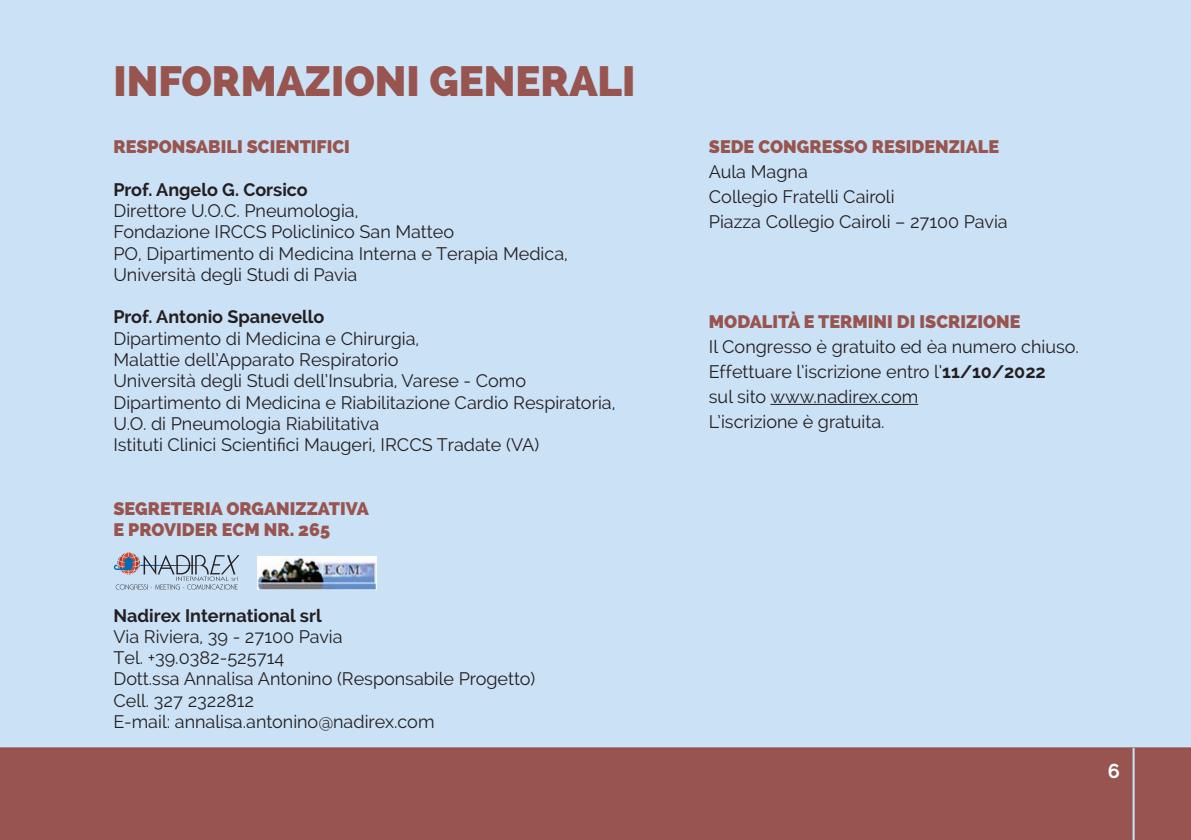
<style>
.page{position:relative;width:1191px;height:840px;background:#fff}
.page>*{position:absolute;margin:0;border:0;box-sizing:border-box;transform-origin:0 0}
.t1{font:800 42px "Raleway";color:#98544e}
.t2{font:700 20px "Raleway";color:#fff}
.t3{font:18px/21.2px "Raleway";color:#231f20}
.t4{font:800 18px/21.2px "Raleway";color:#98544e}
.t5{font:700 18px "Raleway";color:#231f20}
.s1{font-weight:700}
</style>
<div class="page">
<img style="left:0;top:0;width:1191px;height:839px">
<hr style="left:770px;top:404px;width:148px;height:1px;background:#231f20">
<svg style="left:114px;top:552px;width:126px;height:37px;background:#aebdce"></svg>
<img style="left:257px;top:555px;width:119px;height:34px">
<hr style="left:1132px;top:747px;width:2px;height:92px;background:#c3e9fb">
<h1 class="t1" style="left:113px;top:57px;width:523px">INFORMAZIONI GENERALI</h1>
<p class="t4" style="left:113px;top:136px;width:238px">RESPONSABILI SCIENTIFICI</p>
<p class="t5" style="left:113px;top:182px;width:196px">Prof. Angelo G. Corsico</p>
<p class="t3" style="left:113px;top:202px;width:456px">Direttore U.O.C. Pneumologia,<br>Fondazione IRCCS Policlinico San Matteo<br>PO, Dipartimento di Medicina Interna e Terapia Medica, Università degli Studi di Pavia</p>
<p class="t5" style="left:113px;top:310px;width:213px">Prof. Antonio Spanevello</p>
<p class="t3" style="left:113px;top:329px;width:503px">Dipartimento di Medicina e Chirurgia,<br>Malattie dell’Apparato Respiratorio<br>Università degli Studi dell’Insubria, Varese - Como Dipartimento di Medicina e Riabilitazione Cardio Respiratoria, U.O. di Pneumologia Riabilitativa<br>Istituti Clinici Scientifici Maugeri, IRCCS Tradate (VA)</p>
<p class="t4" style="left:113px;top:498px;width:257px">SEGRETERIA ORGANIZZATIVA<br>E PROVIDER ECM NR. 265</p>
<p class="t5" style="left:113px;top:608px;width:210px">Nadirex International srl</p>
<p class="t3" style="left:113px;top:627px;width:423px">Via Riviera, 39 - 27100 Pavia<br>Tel. +39.0382-525714<br>Dott.ssa Annalisa Antonino (Responsabile Progetto)<br>Cell. 327 2322812<br>E-mail: annalisa.antonino@nadirex.com</p>
<p class="t4" style="left:709px;top:136px;width:292px">SEDE CONGRESSO RESIDENZIALE</p>
<p class="t3" style="left:709px;top:161px;width:300px;line-height:25px">Aula Magna<br>Collegio Fratelli Cairoli<br>Piazza Collegio Cairoli – 27100 Pavia</p>
<p class="t4" style="left:709px;top:311px;width:313px">MODALITÀ E TERMINI DI ISCRIZIONE</p>
<p class="t3" style="left:709px;top:336px;width:371px;line-height:25px">Il Congresso è gratuito ed èa numero chiuso.<br>Effettuare l’iscrizione entro l’<span class="s1">11/10/2022<br></span>sul sito www.nadirex.com<br>L’iscrizione è gratuita.</p>
<p class="t2" style="left:1108px;top:762px;width:14px">6</p>
</div>
